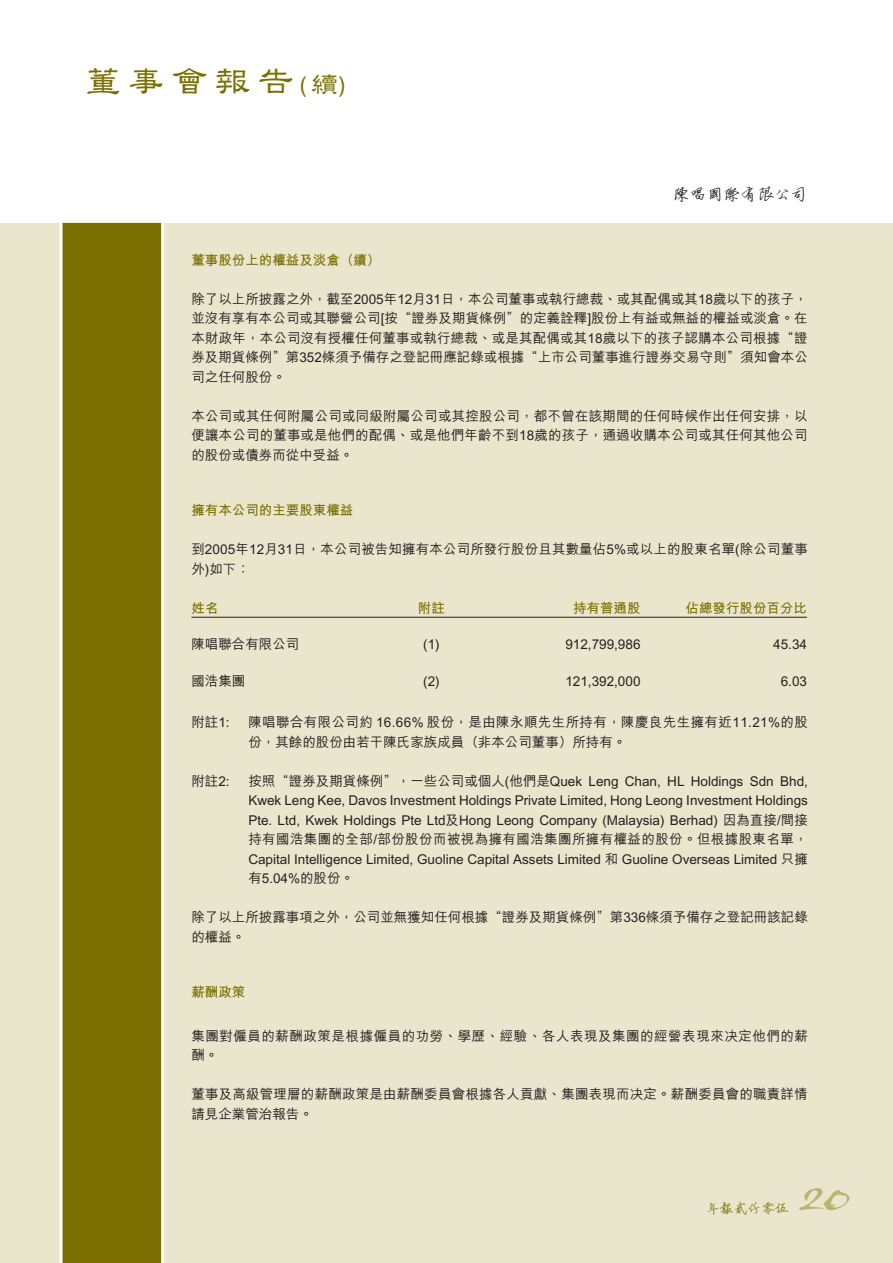
<style>
.page{position:relative;width:893px;height:1263px;background:#fff}
.page>*{position:absolute;margin:0;border:0;box-sizing:border-box;transform-origin:0 0}
.t1{font:45px "Banshee";color:#bbb270}
.t2{font:36px "DF Li Shu Md HK BF";letter-spacing:.2em;color:#7a6f00}
.t3{font:16.5px "FZYBXSFW GB1 0";letter-spacing:.025em;color:#231f20}
.t4{font:13.5px/19.5px "M Hei Medium HKSCS";color:#231f20;text-align:justify}
.t5{font:13.5px/19.5px "M Hei Medium HKSCS";letter-spacing:.03em;color:#231f20}
.t6{font:13.5px "M Hei Bold HKSCS";color:#7a6f00}
.t7{font:13.5px/19.5px "M Hei Medium HKSCS";letter-spacing:.04em;color:#231f20}
.t8{font:13.5px "FZYBXSFW GB1 0";letter-spacing:.025em;color:#7a6f00}
.s1{font-size:27px}
</style>
<div class="page">
<div style="left:0;top:223px;width:893px;height:1040px;background:#e9e6cd"></div>
<div style="left:60px;top:222px;width:104px;height:1041px;background:#7a6f00"></div>
<hr style="left:191px;top:617px;width:198px;height:1px;background:#231f20">
<hr style="left:389px;top:617px;width:85px;height:1px;background:#231f20">
<hr style="left:474px;top:617px;width:166px;height:1px;background:#231f20">
<hr style="left:640px;top:617px;width:167px;height:1px;background:#231f20">
<h2 class="t2" style="left:85px;top:63px;width:265px">董事會報告<span class="s1">(續)</span></h2>
<p class="t3" style="left:673px;top:186px;width:136px">陈唱国际有限公司</p>
<p class="t6" style="left:191px;top:250px;width:190px">董事股份上的權益及淡倉（續）</p>
<p class="t4" style="left:191px;top:288px;width:618px">除了以上所披露之外，截至2005年12月31日，本公司董事或執行總裁、或其配偶或其18歲以下的孩子，並沒有享有本公司或其聯營公司[按“證券及期貨條例”的定義詮釋]股份上有益或無益的權益或淡倉。在本財政年，本公司沒有授權任何董事或執行總裁、或是其配偶或其18歲以下的孩子認購本公司根據“證券及期貨條例”第352條須予備存之登記冊應記錄或根據“上市公司董事進行證券交易守則”須知會本公司之任何股份。</p>
<p class="t4" style="left:191px;top:405px;width:618px">本公司或其任何附屬公司或同級附屬公司或其控股公司，都不曾在該期間的任何時候作出任何安排，以便讓本公司的董事或是他們的配偶、或是他們年齡不到18歲的孩子，通過收購本公司或其任何其他公司的股份或債券而從中受益。</p>
<p class="t6" style="left:191px;top:500px;width:163px">擁有本公司的主要股東權益</p>
<p class="t4" style="left:191px;top:538px;width:618px">到2005年12月31日，本公司被告知擁有本公司所發行股份且其數量佔5%或以上的股東名單(除公司董事外)如下：</p>
<p class="t6" style="left:191px;top:598px;width:28px">姓名</p>
<p class="t6" style="left:418px;top:598px;width:28px">附註</p>
<p class="t6" style="left:573px;top:598px;width:69px">持有普通股</p>
<p class="t6" style="left:685px;top:598px;width:123px">佔總發行股份百分比</p>
<p class="t4" style="left:191px;top:634px;width:109px">陳唱聯合有限公司</p>
<p class="t4" style="left:423px;top:634px;width:18px">(1)</p>
<p class="t4" style="left:565px;top:634px;width:77px">912,799,986</p>
<p class="t4" style="left:773px;top:634px;width:35px">45.34</p>
<p class="t4" style="left:191px;top:670px;width:55px">國浩集團</p>
<p class="t4" style="left:423px;top:670px;width:18px">(2)</p>
<p class="t4" style="left:565px;top:670px;width:77px">121,392,000</p>
<p class="t4" style="left:781px;top:670px;width:28px">6.03</p>
<p class="t4" style="left:191px;top:712px;width:40px">附註1:</p>
<p class="t5" style="left:248px;top:712px;width:561px">陳唱聯合有限公司約 16.66% 股份，是由陳永順先生所持有，陳慶良先生擁有近11.21%的股份，其餘的股份由若干陳氏家族成員（非本公司董事）所持有。</p>
<p class="t4" style="left:191px;top:770px;width:40px">附註2:</p>
<p class="t4" style="left:248px;top:770px;width:561px">按照“證券及期貨條例”，一些公司或個人(他們是Quek Leng Chan, HL Holdings Sdn Bhd, Kwek Leng Kee, Davos Investment Holdings Private Limited, Hong Leong Investment Holdings Pte. Ltd, Kwek Holdings Pte Ltd及Hong Leong Company (Malaysia) Berhad) 因為直接/間接持有國浩集團的全部/部份股份而被視為擁有國浩集團所擁有權益的股份。但根據股東名單，Capital Intelligence Limited, Guoline Capital Assets Limited 和 Guoline Overseas Limited 只擁有5.04%的股份。</p>
<p class="t4" style="left:191px;top:907px;width:618px">除了以上所披露事項之外，公司並無獲知任何根據“證券及期貨條例”第336條須予備存之登記冊該記錄的權益。</p>
<p class="t6" style="left:191px;top:982px;width:55px">薪酬政策</p>
<p class="t7" style="left:191px;top:1025px;width:618px">集團對僱員的薪酬政策是根據僱員的功勞、學歷、經驗、各人表現及集團的經營表現來决定他們的薪酬。</p>
<p class="t4" style="left:191px;top:1083px;width:618px">董事及高級管理層的薪酬政策是由薪酬委員會根據各人貢獻、集團表現而决定。薪酬委員會的職責詳情請見企業管治報告。</p>
<p class="t8" style="left:706px;top:1201px;width:84px">年报贰仟零伍</p>
<h1 class="t1" style="left:800px;top:1167px;width:51px">20</h1>
</div>
